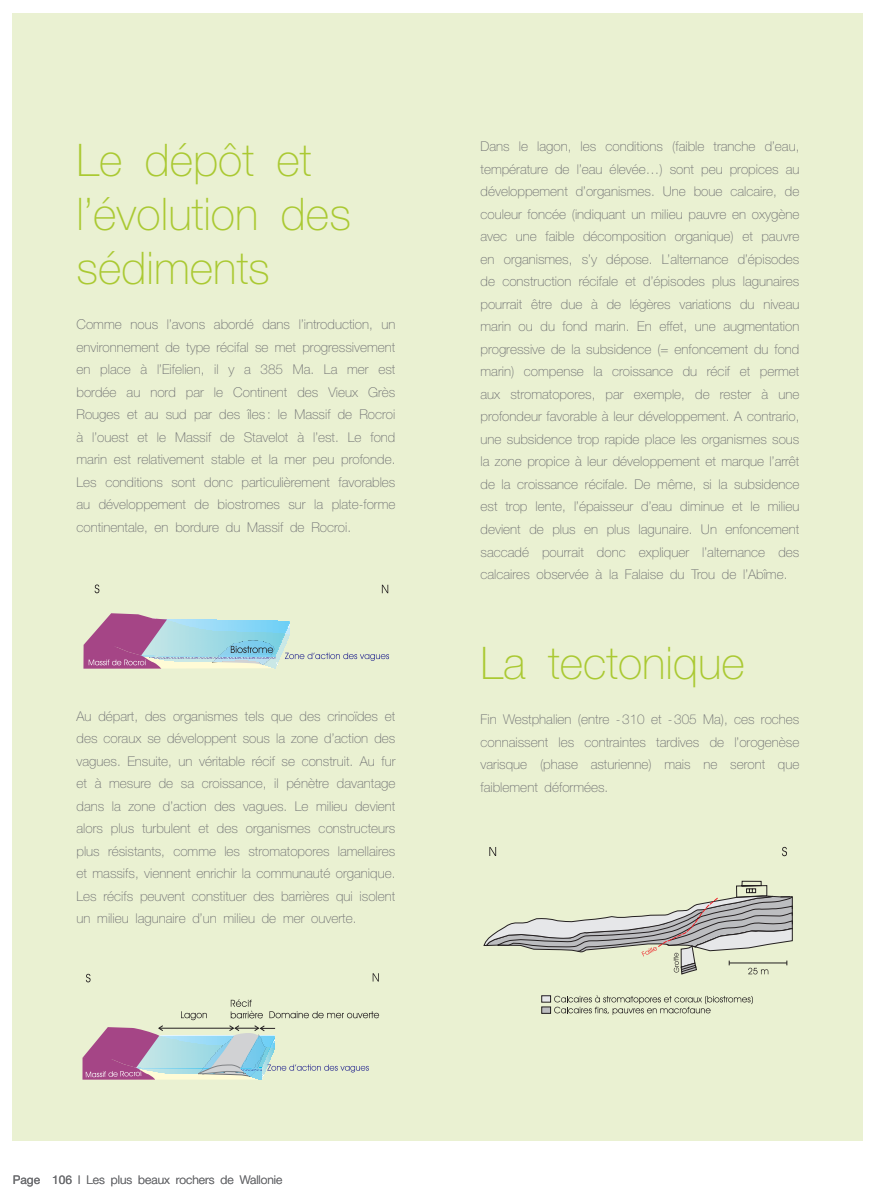
<style>
.page{position:relative;width:876px;height:1200px;background:#fff}
.page>*{position:absolute;margin:0;border:0;box-sizing:border-box;transform-origin:0 0}
.t1{font:100 45px/54px "Helvetica Neue";color:#aac932}
.t2{font:100 13.5px/22.5px "Helvetica Neue";color:#6c6d70;text-align:justify}
.t3{font:300 12px "Helvetica Neue";color:#6c6d70}
.s1{font-weight:400}
</style>
<div class="page">
<div style="left:13px;top:13px;width:850px;height:1127px;background:#eaf1d2"></div>
<svg style="left:95px;top:584px;width:4px;height:9px"></svg>
<svg style="left:382px;top:584px;width:6px;height:9px"></svg>
<svg style="left:83px;top:613px;width:306px;height:55px"></svg>
<svg style="left:86px;top:973px;width:5px;height:9px"></svg>
<svg style="left:373px;top:973px;width:6px;height:8px"></svg>
<svg style="left:82px;top:999px;width:297px;height:81px"></svg>
<div style="left:542px;top:995px;width:9px;height:6px;background:#e6e7e9"></div>
<div style="left:542px;top:995px;width:9px;height:6px;border:1px solid #231f20"></div>
<svg style="left:542px;top:1006px;width:9px;height:7px"></svg>
<svg style="left:554px;top:995px;width:199px;height:19px"></svg>
<svg style="left:489px;top:847px;width:7px;height:8px"></svg>
<svg style="left:782px;top:846px;width:5px;height:10px"></svg>
<svg style="left:484px;top:880px;width:309px;height:94px"></svg>
<h1 class="t1" style="left:77px;top:133px;width:276px">Le dépôt et l’évolution des sédiments</h1>
<p class="t2" style="left:77px;top:313px;width:320px">Comme nous l’avons abordé dans l’introduction, un environnement de type récifal se met progressivement en place à l’Eifelien, il y a 385 Ma. La mer est bordée au nord par le Continent des Vieux Grès Rouges et au sud par des îles : le Massif de Rocroi à l’ouest et le Massif de Stavelot à l’est. Le fond marin est relativement stable et la mer peu profonde.<br>Les conditions sont donc particulièrement favorables au développement de biostromes sur la plate-forme continentale, en bordure du Massif de Rocroi.</p>
<p class="t2" style="left:77px;top:704px;width:320px">Au départ, des organismes tels que des crinoïdes et des coraux se développent sous la zone d’action des vagues. Ensuite, un véritable récif se construit. Au fur et à mesure de sa croissance, il pénètre davantage dans la zone d’action des vagues. Le milieu devient alors plus turbulent et des organismes constructeurs plus résistants, comme les stromatopores lamellaires et massifs, viennent enrichir la communauté organique.<br>Les récifs peuvent constituer des barrières qui isolent un milieu lagunaire d’un milieu de mer ouverte.</p>
<p class="t2" style="left:480px;top:135px;width:320px">Dans le lagon, les conditions (faible tranche d’eau, température de l’eau élevée…) sont peu propices au développement d’organismes. Une boue calcaire, de couleur foncée (indiquant un milieu pauvre en oxygène avec une faible décomposition organique) et pauvre en organismes, s’y dépose. L’alternance d’épisodes de construction récifale et d’épisodes plus lagunaires pourrait être due à de légères variations du niveau marin ou du fond marin. En effet, une augmentation progressive de la subsidence (= enfoncement du fond marin) compense la croissance du récif et permet aux stromatopores, par exemple, de rester à une profondeur favorable à leur développement. A contrario, une subsidence trop rapide place les organismes sous la zone propice à leur développement et marque l’arrêt de la croissance récifale. De même, si la subsidence est trop lente, l’épaisseur d’eau diminue et le milieu devient de plus en plus lagunaire. Un enfoncement saccadé pourrait donc expliquer l’alternance des calcaires observée à la Falaise du Trou de l’Abîme.</p>
<h1 class="t1" style="left:480px;top:636px;width:266px">La tectonique</h1>
<p class="t2" style="left:480px;top:708px;width:320px">Fin Westphalien (entre -310 et -305 Ma), ces roches connaissent les contraintes tardives de l’orogenèse varisque (phase asturienne) mais ne seront que faiblement déformées.</p>
<p class="t3" style="left:13px;top:1171px;width:271px"><span class="s1">Page 106</span> l Les plus beaux rochers de Wallonie</p>
</div>
